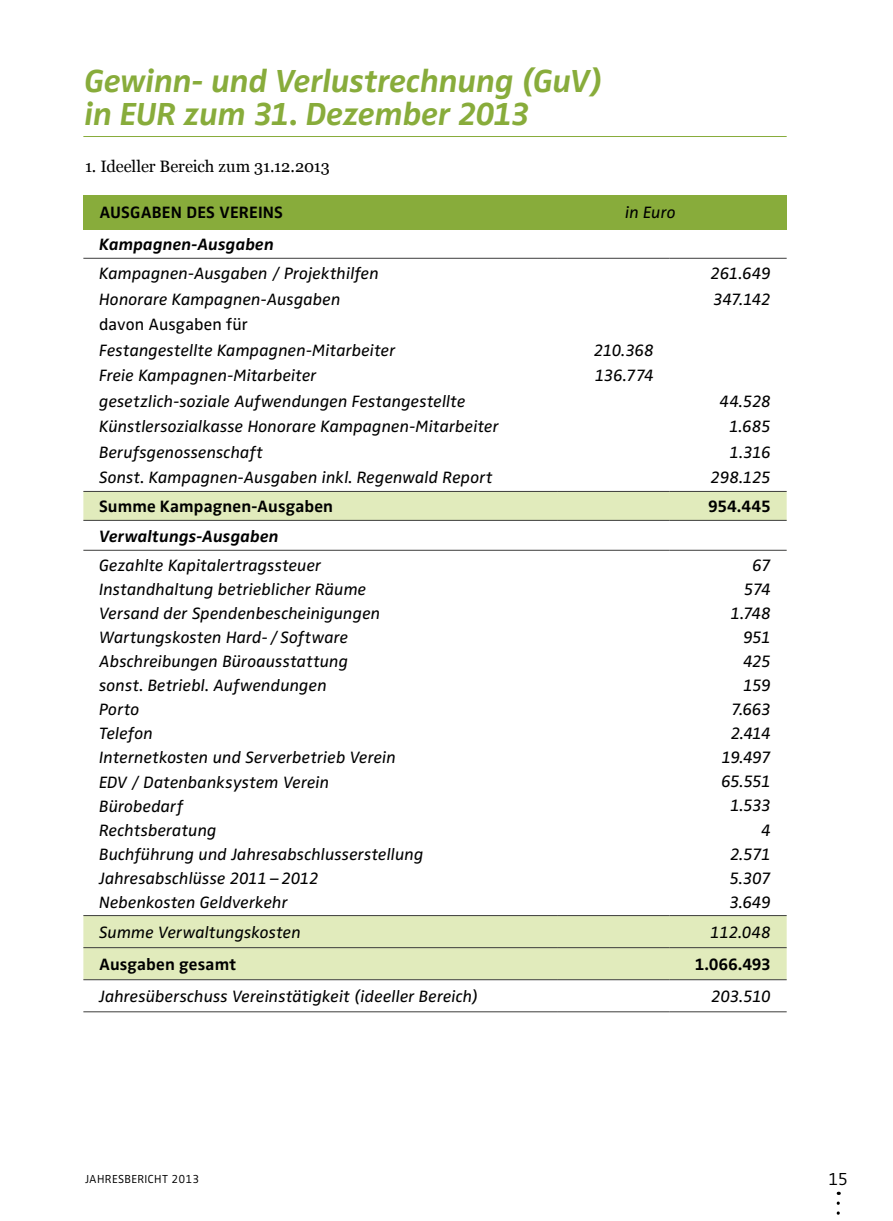
<style>
.page{position:relative;width:893px;height:1221px;background:#fff}
.page>*{position:absolute;margin:0;border:0;box-sizing:border-box;transform-origin:0 0}
.t1{font:italic 700 33px/33px "Zwo";letter-spacing:-.01em;color:#88ac3b}
.t2{font:300 18px "Zwo";color:#000}
.t3{font:italic 17.1px/24px "Zwo";letter-spacing:-.05em;color:#000;text-align:right}
.t4{font:italic 16.95px/24px "Zwo";letter-spacing:.005em;color:#000}
.t5{font:700 16.95px "Zwo";letter-spacing:.005em;color:#000}
.t6{font:italic 700 16.95px "Zwo";letter-spacing:.01em;color:#000}
.t7{font:italic 16.95px/25.5px "Zwo";letter-spacing:-.03em;color:#000}
.t8{font:16.95px "Zwo";letter-spacing:.005em;color:#000}
.t9{font:italic 16.95px/25.5px "Zwo";letter-spacing:-.035em;color:#000}
.t10{font:16.5px "Georgia";letter-spacing:-.005em;color:#000}
.t11{font:300 12px "Zwo";letter-spacing:.025em;color:#000}
</style>
<div class="page">
<svg style="left:837px;top:1202px;width:3px;height:13px"></svg>
<div style="left:83px;top:195px;width:704px;height:34px;background:#88ac3b"></div>
<svg style="left:83px;top:492px;width:704px;height:487px"></svg>
<hr style="left:83px;top:258px;width:474px;height:1px;background:#3c3c3b">
<hr style="left:557px;top:258px;width:113px;height:1px;background:#3c3c3b">
<hr style="left:670px;top:258px;width:117px;height:1px;background:#3c3c3b">
<hr style="left:83px;top:491px;width:474px;height:1px;background:#3c3c3b">
<hr style="left:557px;top:491px;width:113px;height:1px;background:#3c3c3b">
<hr style="left:670px;top:491px;width:117px;height:1px;background:#3c3c3b">
<hr style="left:83px;top:520px;width:474px;height:1px;background:#3c3c3b">
<hr style="left:557px;top:520px;width:113px;height:1px;background:#3c3c3b">
<hr style="left:670px;top:520px;width:117px;height:1px;background:#3c3c3b">
<hr style="left:83px;top:549px;width:474px;height:1px;background:#3c3c3b">
<hr style="left:557px;top:549px;width:113px;height:1px;background:#3c3c3b">
<hr style="left:670px;top:549px;width:117px;height:1px;background:#3c3c3b">
<hr style="left:83px;top:979px;width:474px;height:1px;background:#3c3c3b">
<hr style="left:557px;top:979px;width:113px;height:1px;background:#3c3c3b">
<hr style="left:670px;top:979px;width:117px;height:1px;background:#3c3c3b">
<hr style="left:83px;top:1011px;width:474px;height:1px;background:#3c3c3b">
<hr style="left:557px;top:1011px;width:113px;height:1px;background:#3c3c3b">
<hr style="left:670px;top:1011px;width:117px;height:1px;background:#3c3c3b">
<hr style="left:83px;top:915px;width:474px;height:1px;background:#3c3c3b">
<hr style="left:557px;top:915px;width:113px;height:1px;background:#3c3c3b">
<hr style="left:670px;top:915px;width:117px;height:1px;background:#3c3c3b">
<hr style="left:83px;top:947px;width:474px;height:1px;background:#3c3c3b">
<hr style="left:557px;top:947px;width:113px;height:1px;background:#3c3c3b">
<hr style="left:670px;top:947px;width:117px;height:1px;background:#3c3c3b">
<hr style="left:83px;top:136px;width:704px;height:1px;background:#88ac3b">
<h1 class="t1" style="left:84px;top:64px;width:520px">Gewinn- und Verlustrechnung (GuV) in EUR zum 31. Dezember 2013</h1>
<p class="t10" style="left:85px;top:154px;width:246px">1. Ideeller Bereich zum 31.12.2013</p>
<p class="t5" style="left:99px;top:202px;width:185px">AUSGABEN DES VEREINS</p>
<p class="t4" style="left:625px;top:200px;width:52px">in Euro</p>
<p class="t6" style="left:99px;top:235px;width:176px">Kampagnen-Ausgaben</p>
<p class="t4" style="left:99px;top:261px;width:281px;line-height:25.5px">Kampagnen-Ausgaben / Projekthilfen<br>Honorare Kampagnen-Ausgaben</p>
<p class="t8" style="left:99px;top:315px;width:150px">davon Ausgaben für</p>
<p class="t4" style="left:99px;top:337px;width:401px;line-height:25.5px">Festangestellte Kampagnen-Mitarbeiter<br>Freie Kampagnen-Mitarbeiter<br>gesetzlich-soziale Aufwendungen Festangestellte Künstlersozialkasse Honorare Kampagnen-Mitarbeiter Berufsgenossenschaft<br>Sonst. Kampagnen-Ausgaben inkl. Regenwald Report</p>
<p class="t7" style="left:594px;top:337px;width:62px">210.368<br>136.774</p>
<p class="t9" style="left:711px;top:261px;width:62px">261.649<br>347.142</p>
<p class="t7" style="left:711px;top:388px;width:62px;text-align:right">44.528<br>1.685<br>1.316<br>298.125</p>
<p class="t5" style="left:99px;top:496px;width:235px">Summe Kampagnen-Ausgaben</p>
<p class="t5" style="left:708px;top:496px;width:64px">954.445</p>
<p class="t6" style="left:99px;top:526px;width:181px">Verwaltungs-Ausgaben</p>
<p class="t4" style="left:99px;top:553px;width:326px">Gezahlte Kapitalertragssteuer<br>Instandhaltung betrieblicher Räume<br>Versand der Spendenbescheinigungen<br>Wartungskosten Hard- / Software<br>Abschreibungen Büroausstattung<br>sonst. Betriebl. Aufwendungen<br>Porto<br>Telefon<br>Internetkosten und Serverbetrieb Verein<br>EDV / Datenbanksystem Verein<br>Bürobedarf<br>Rechtsberatung<br>Buchführung und Jahresabschlusserstellung<br>Jahresabschlüsse 2011 – 2012<br>Nebenkosten Geldverkehr</p>
<p class="t3" style="left:721px;top:553px;width:51px">67<br>574<br>1.748<br>951<br>425<br>159<br>7.663<br>2.414<br>19.497<br>65.551<br>1.533<br>4<br>2.571<br>5.307<br>3.649</p>
<p class="t4" style="left:99px;top:920px;width:203px">Summe Verwaltungskosten</p>
<p class="t4" style="left:710px;top:920px;width:62px">112.048</p>
<p class="t5" style="left:99px;top:954px;width:139px">Ausgaben gesamt</p>
<p class="t5" style="left:695px;top:954px;width:78px">1.066.493</p>
<p class="t4" style="left:99px;top:984px;width:381px">Jahresüberschuss Vereinstätigkeit (ideeller Bereich)</p>
<p class="t4" style="left:711px;top:984px;width:61px">203.510</p>
<p class="t11" style="left:85px;top:1172px;width:116px">JAHRESBERICHT 2013</p>
<p class="t2" style="left:828px;top:1168px;width:21px">15</p>
</div>
